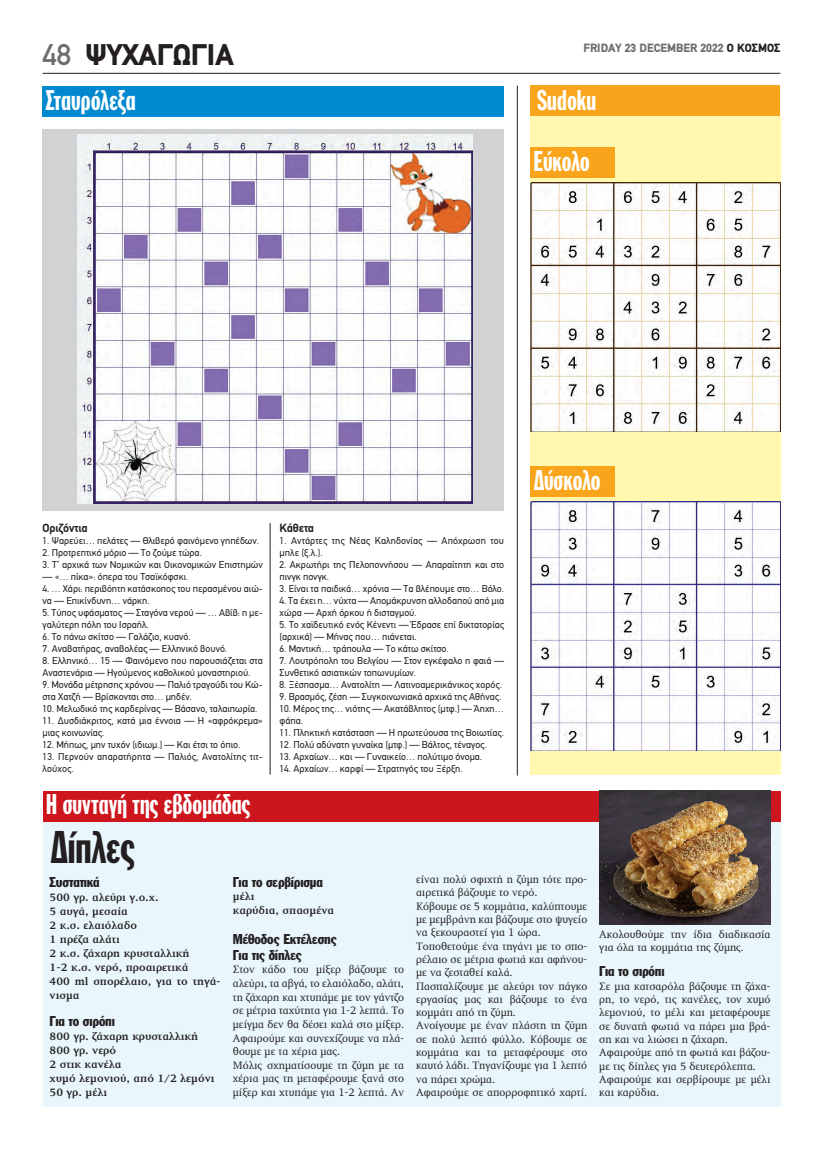
<style>
.page{position:relative;width:823px;height:1149px;background:#fff}
.page>*{position:absolute;margin:0;border:0;box-sizing:border-box;transform-origin:0 0}
.t1{font:45px "Franklin Gothic Greek Extra Cond";letter-spacing:-.055em;color:#231f20}
.t2{font:900 30px "PF Din Text";color:#231f20}
.t3{font:28px "Franklin Gothic Greek Extra Cond";letter-spacing:-.055em;color:#fff}
.t4{font:14px/16.2px "Franklin Gothic Greek Cond";letter-spacing:-.01em;color:#231f20}
.t5{font:900 12px "PF Din Text";color:#6c6d70}
.t6{font:700 12px "PF Din Text";letter-spacing:-.01em;color:#231f20}
.t7{font:11px/13.3px "PF Diplomat";color:#231f20}
.t8{font:700 11px/14.1px "PF Diplomat";color:#231f20}
.t9{font:10px/12px "PF Din Text";color:#231f20}
.s1{font-weight:500;color:#6c6d70}
.s2{color:#231f20}
</style>
<div class="page">
<hr style="left:43px;top:73px;width:737px;height:1px;background:#231f20">
<div style="left:43px;top:819px;width:737px;height:287px;background:#e9f7fd"></div>
<div style="left:530px;top:116px;width:250px;height:658px;background:#fff8ae"></div>
<hr style="left:516px;top:86px;width:1px;height:689px;background:#231f20">
<div style="left:43px;top:86px;width:461px;height:30px;background:#0089cf"></div>
<div style="left:530px;top:147px;width:84px;height:31px;background:#f9a51b"></div>
<div style="left:530px;top:86px;width:250px;height:30px;background:#f9a51b"></div>
<div style="left:43px;top:790px;width:737px;height:31px;background:#cd151d"></div>
<hr style="left:270px;top:523px;width:1px;height:251px;background:#231f20">
<div style="left:43px;top:129px;width:461px;height:381px;background:#d1d2d4"></div>
<img style="left:77px;top:134px;width:395px;height:369px">
<img style="left:530px;top:501px;width:250px;height:249px">
<img style="left:530px;top:182px;width:250px;height:249px">
<div style="left:530px;top:466px;width:84px;height:30px;background:#f9a51b"></div>
<img style="left:599px;top:790px;width:170px;height:133px">
<h2 class="t2" style="left:43px;top:37px;width:192px"><span class="s1">48</span> ΨΥΧΑΓΩΓΙΑ</h2>
<p class="t5" style="left:583px;top:40px;width:198px">FRIDAY 23 DECEMBER 2022 <span class="s2">Ο ΚΟΣΜΟΣ</span></p>
<h3 class="t3" style="left:45px;top:85px;width:93px">Σταυρόλεξα</h3>
<h3 class="t3" style="left:533px;top:146px;width:59px">Εύκολo</h3>
<h3 class="t3" style="left:536px;top:85px;width:62px">Sudoku</h3>
<p class="t6" style="left:43px;top:521px;width:46px">Οριζόντια</p>
<p class="t9" style="left:43px;top:534px;width:218px">1. Ψαρεύει… πελάτες — Θλιβερό φαινόμενο γηπέδων.</p>
<p class="t9" style="left:43px;top:546px;width:161px">2. Προτρεπτικό μόριο — Το ζούμε τώρα.</p>
<p class="t9" style="left:43px;top:558px;width:221px">3. Τ’ αρχικά των Νομικών και Οικονομικών Επιστημών</p>
<p class="t9" style="left:43px;top:570px;width:147px">— «… πίκα»: όπερα του Τσαϊκόφσκι.</p>
<p class="t9" style="left:43px;top:582px;width:221px">4. … Χάρι: περιβόητη κατάσκοπος του περασμένου αιώ&shy;να — Επικίνδυνη… νάρκη.</p>
<p class="t9" style="left:43px;top:606px;width:221px">5. Τύπος υφάσματος — Σταγόνα νερού — … Αβίβ: η με&shy;γαλύτερη πόλη του Ισραήλ.</p>
<p class="t9" style="left:43px;top:630px;width:150px">6. Το πάνω σκίτσο — Γαλάζιο, κυανό.</p>
<p class="t9" style="left:43px;top:642px;width:186px">7. Αναβατήρας, αναβολέας — Ελληνικό βουνό.</p>
<p class="t9" style="left:43px;top:654px;width:221px">8. Ελληνικό… 15 — Φαινόμενο που παρουσιάζεται στα<br>Αναστενάρια — Ηγούμενος καθολικού μοναστηριού.</p>
<p class="t9" style="left:43px;top:678px;width:221px">9. Μονάδα μέτρησης χρόνου — Παλιό τραγούδι του Κώ&shy;στα Χατζή — Βρίσκονται στο… μηδέν.</p>
<p class="t9" style="left:43px;top:702px;width:216px">10. Μελωδικό της καρδερίνας — Βάσανο, ταλαιπωρία.</p>
<p class="t9" style="left:43px;top:714px;width:221px">11. Δυσδιάκριτος, κατά μια έννοια — Η «αφρόκρεμα» μιας κοινωνίας.</p>
<p class="t9" style="left:43px;top:738px;width:199px">12. Μήπως, μην τυχόν (ιδιωμ.) — Και έτσι το όπιο.</p>
<p class="t9" style="left:43px;top:750px;width:222px">13. Περνούν απαρατήρητα — Παλιός, Ανατολίτης τιτ&shy;λούχος.</p>
<h3 class="t3" style="left:45px;top:789px;width:207px">Η συνταγή της εβδομάδας</h3>
<h1 class="t1" style="left:50px;top:822px;width:88px">Δίπλες</h1>
<p class="t6" style="left:279px;top:521px;width:36px">Κάθετα</p>
<p class="t9" style="left:279px;top:534px;width:226px">1. Αντάρτες της Νέας Καληδονίας — Απόχρωση του μπλε (ξ.λ.).</p>
<p class="t9" style="left:279px;top:558px;width:226px">2. Ακρωτήρι της Πελοποννήσου — Απαραίτητη και στο πινγκ πονγκ.</p>
<p class="t9" style="left:279px;top:582px;width:226px">3. Είναι τα παιδικά… χρόνια — Τα βλέπουμε στο… Βόλο.</p>
<p class="t9" style="left:279px;top:594px;width:226px">4. Τα έχει η… νύχτα — Απομάκρυνση αλλοδαπού από μια χώρα — Αρχή όρκου ή δισταγμού.</p>
<p class="t9" style="left:279px;top:618px;width:226px">5. Το χαϊδευτικό ενός Κένεντι — Έδρασε επί δικτατορίας (αρχικά) — Μήνας που… πιάνεται.</p>
<p class="t9" style="left:279px;top:642px;width:171px">6. Μαντική… τράπουλα — Το κάτω σκίτσο.</p>
<p class="t9" style="left:279px;top:654px;width:226px">7. Λουτρόπολη του Βελγίου — Στον εγκέφαλο η φαιά —<br>Συνθετικό ασιατικών τοπωνυμίων.</p>
<p class="t9" style="left:279px;top:678px;width:224px">8. Ξέσπασμα… Ανατολίτη — Λατινοαμερικάνικος χορός.</p>
<p class="t9" style="left:279px;top:690px;width:223px">9. Βρασμός, ζέση — Συγκοινωνιακά αρχικά της Αθήνας.</p>
<p class="t9" style="left:279px;top:702px;width:226px">10. Μέρος της… νιότης — Ακατάβλητος (μτφ.) — Άηχη… φάπα.</p>
<p class="t9" style="left:279px;top:726px;width:226px">11. Πληκτική κατάσταση — Η πρωτεύουσα της Βοιωτίας.</p>
<p class="t9" style="left:279px;top:738px;width:209px">12. Πολύ αδύνατη γυναίκα (μτφ.) — Βάλτος, τέναγος.</p>
<p class="t9" style="left:279px;top:750px;width:204px">13. Αρχαίων… και — Γυναικείο… πολύτιμο όνομα.</p>
<p class="t9" style="left:279px;top:762px;width:185px">14. Αρχαίων… καρφί — Στρατηγός του Ξέρξη.</p>
<h3 class="t3" style="left:532px;top:465px;width:70px">Δύσκολο</h3>
<h3 class="t4" style="left:50px;top:873px;width:51px">Συστατικά</h3>
<p class="t8" style="left:50px;top:889px;width:173px">500 γρ. αλεύρι γ.ο.χ.<br>5 αυγά, μεσαία<br>2 κ.σ. ελαιόλαδο<br>1 πρέζα αλάτι<br>2 κ.σ. ζάχαρη κρυσταλλική<br>1-2 κ.σ. νερό, προαιρετικά<br>400 ml σπορέλαιο, για το τηγά&shy;νισμα</p>
<h3 class="t4" style="left:50px;top:1012px;width:67px">Για το σιρόπι</h3>
<p class="t8" style="left:50px;top:1028px;width:166px">800 γρ. ζάχαρη κρυσταλλική<br>800 γρ. νερό<br>2 στικ κανέλα<br>χυμό λεμονιού, από 1/2 λεμόνι<br>50 γρ. μέλι</p>
<h3 class="t4" style="left:233px;top:873px;width:92px">Για το σερβίρισμα</h3>
<p class="t8" style="left:233px;top:889px;width:103px;line-height:13.6px">μέλι<br>καρύδια, σπασμένα</p>
<h3 class="t4" style="left:233px;top:930px;width:105px">Μέθοδος Εκτέλεσης<br>Για τις δίπλες</h3>
<p class="t7" style="left:233px;top:962px;width:173px;line-height:13.6px">Στον κάδο του μίξερ βάζουμε το αλεύρι, τα αβγά, το ελαιόλαδο, αλάτι, τη ζάχαρη και χτυπάμε με τον γάντζο σε μέτρια ταχύτητα για 1-2 λεπτά. Το μείγμα δεν θα δέσει καλά στο μίξερ.<br>Αφαιρούμε και συνεχίζουμε να πλά&shy;θουμε με τα χέρια μας.<br>Μόλις σχηματίσουμε τη ζύμη με τα χέρια μας τη μεταφέρουμε ξανά στο μίξερ και χτυπάμε για 1-2 λεπτά. Αν</p>
<p class="t7" style="left:416px;top:872px;width:173px">είναι πολύ σφιχτή η ζύμη τότε προ&shy;αιρετικά βάζουμε το νερό.<br>Κόβουμε σε 5 κομμάτια, καλύπτουμε με μεμβράνη και βάζουμε στο ψυγείο να ξεκουραστεί για 1 ώρα.<br>Τοποθετούμε ένα τηγάνι με το σπο&shy;ρέλαιο σε μέτρια φωτιά και αφήνου&shy;με να ζεσταθεί καλά.<br>Πασπαλίζουμε με αλεύρι τον πάγκο εργασίας μας και βάζουμε το ένα κομμάτι από τη ζύμη.<br>Ανοίγουμε με έναν πλάστη τη ζύμη σε πολύ λεπτό φύλλο. Κόβουμε σε κομμάτια και τα μεταφέρουμε στο καυτό λάδι. Τηγανίζουμε για 1 λεπτό να πάρει χρώμα.<br>Αφαιρούμε σε απορροφητικό χαρτί.</p>
<p class="t7" style="left:599px;top:927px;width:173px">Ακολουθούμε την ίδια διαδικασία για όλα τα κομμάτια της ζύμης.</p>
<h3 class="t4" style="left:599px;top:963px;width:67px">Για το σιρόπι</h3>
<p class="t7" style="left:599px;top:979px;width:173px">Σε μια κατσαρόλα βάζουμε τη ζάχα&shy;ρη, το νερό, τις κανέλες, τον χυμό λεμονιού, το μέλι και μεταφέρουμε σε δυνατή φωτιά να πάρει μια βρά&shy;ση και να λιώσει η ζάχαρη.<br>Αφαιρούμε από τη φωτιά και βάζου&shy;με τις δίπλες για 5 δευτερόλεπτα.<br>Αφαιρούμε και σερβίρουμε με μέλι και καρύδια.</p>
</div>
